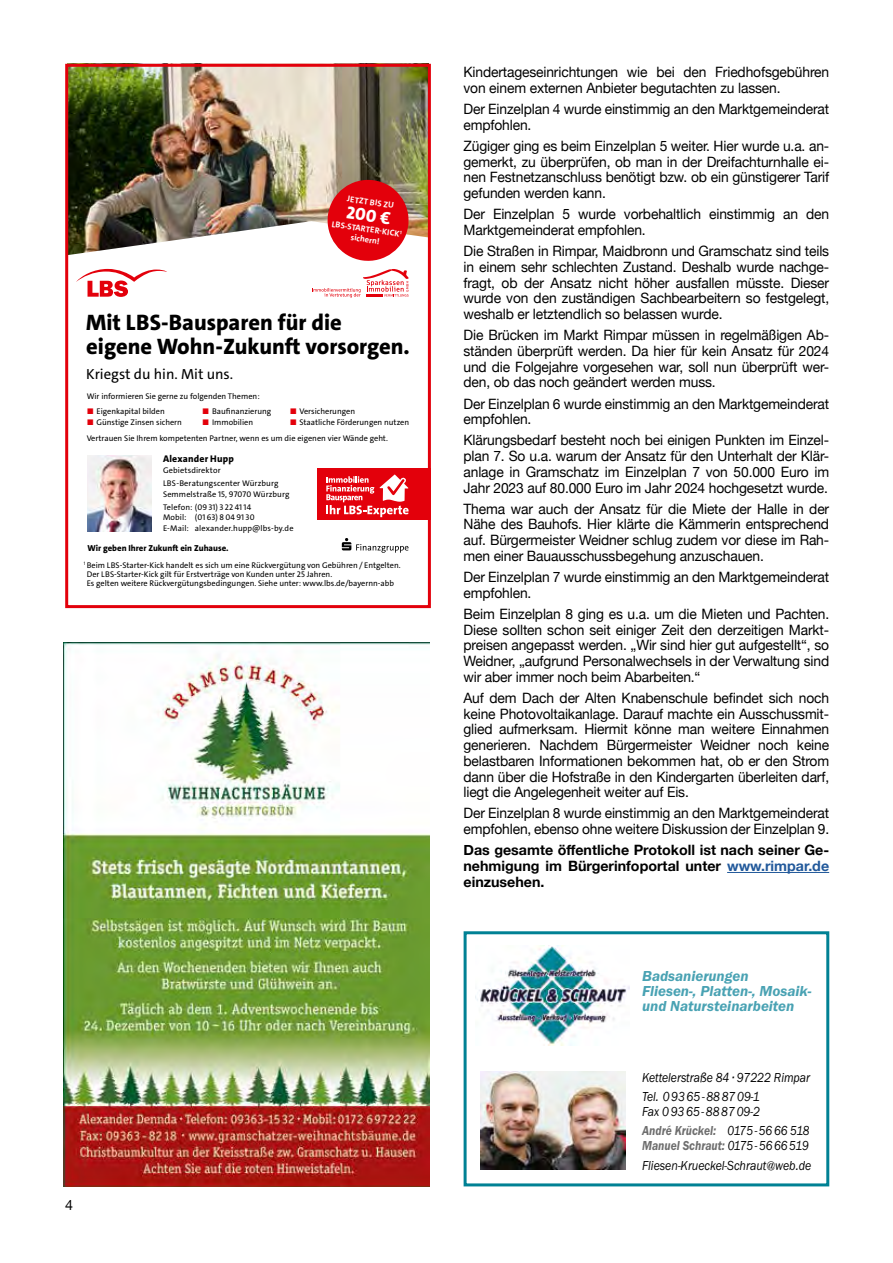
<style>
.page{position:relative;width:893px;height:1263px;background:#fff}
.page>*{position:absolute;margin:0;border:0;box-sizing:border-box;transform-origin:0 0}
.t1{font:800 22.5px/23.1px "The Sans";color:#000}
.t2{font:800 17.55px "The Sans";color:#fff}
.t3{font:italic 600 15px/15px "Franklin Gothic EF";color:#49a2b3}
.t4{font:14.7px "The Sans";color:#000}
.t5{font:14.25px/15.8px "Helvetica Neue";letter-spacing:-.01em;color:#000;text-align:justify}
.t6{font:700 14.25px/15.8px "Helvetica Neue";color:#000;text-align:justify}
.t7{font:italic 13.5px/19.2px "Franklin Gothic EF";color:#000;scale:.87 1}
.t8{font:italic 13.5px/19.2px "Franklin Gothic EF";color:#000;scale:.85 1}
.t9{font:800 9.75px "The Sans";letter-spacing:.02em;color:#000}
.t10{font:800 8.7px "The Sans";color:#000}
.t11{font:700 8.4px/10.4px "The Sans";color:#fff;text-align:center}
.t12{font:8.25px/10.5px "The Sans";color:#000}
.s1{font-weight:700;color:#e3000b}
.s2{color:#22599b}
.s3{font-weight:600;color:#6e6e6e}
</style>
<div class="page">
<hr style="left:727px;top:872px;width:102px;height:1px;background:#22599b">
<img style="left:64px;top:642px;width:365px;height:544px">
<div style="left:464px;top:931px;width:365px;height:255px;border:3px solid #008194"></div>
<img style="left:475px;top:945px;width:154px;height:101px">
<img style="left:481px;top:1071px;width:144px;height:98px">
<img style="left:69px;top:68px;width:358px;height:109px">
<img style="left:88px;top:456px;width:63px;height:75px">
<div style="left:317px;top:467px;width:114px;height:52px;background:#e3000b"></div>
<svg style="left:326px;top:475px;width:83px;height:42px"></svg>
<img style="left:69px;top:177px;width:358px;height:121px">
<svg style="left:342px;top:538px;width:66px;height:15px"></svg>
<div style="left:65px;top:64px;width:366px;height:544px;border:3px solid #e3000b"></div>
<p class="t11" style="left:348px;top:194px;width:49px;rotate:8deg">JETZT BIS ZU</p>
<p class="t2" style="left:348px;top:201px;width:46px;rotate:8deg">200 €</p>
<p class="t11" style="left:333px;top:219px;width:72px;rotate:8deg">LBS-STARTER-KICK<sup>1 </sup>sichern!</p>
<h1 class="t1" style="left:86px;top:311px;width:325px">Mit LBS-Bausparen für die eigene Wohn-Zukunft vorsorgen.</h1>
<p class="t4" style="left:86px;top:365px;width:148px">Kriegst du hin. Mit uns.</p>
<p class="t12" style="left:87px;top:391px;width:175px">Wir informieren Sie gerne zu folgenden Themen:</p>
<p class="t12" style="left:87px;top:433px;width:303px">Vertrauen Sie Ihrem kompetenten Partner, wenn es um die eigenen vier Wände geht.</p>
<p class="t12" style="left:87px;top:406px;width:97px"><span class="s1">◼</span> Eigenkapital bilden<br><span class="s1">◼</span> Günstige Zinsen sichern</p>
<p class="t12" style="left:202px;top:406px;width:71px"><span class="s1">◼</span> Baufinanzierung <span class="s1">◼</span> Immobilien</p>
<p class="t12" style="left:290px;top:406px;width:121px"><span class="s1">◼</span> Versicherungen<br><span class="s1">◼</span> Staatliche Förderungen nutzen</p>
<p class="t9" style="left:163px;top:453px;width:72px">Alexander Hupp</p>
<p class="t12" style="left:163px;top:464px;width:117px;line-height:12.9px">Gebietsdirektor<br>LBS-Beratungscenter Würzburg</p>
<p class="t12" style="left:163px;top:488px;width:128px;line-height:12.9px">Semmelstraße 15, 97070 Würzburg<br>Telefon: (09 31) 3 22 41 14</p>
<p class="t12" style="left:163px;top:512px;width:132px">Mobil: (01 63) 8 04 91 30<br>E-Mail: alexander.hupp@lbs-by.de</p>
<p class="t10" style="left:88px;top:542px;width:143px">Wir geben Ihrer Zukunft ein Zuhause.</p>
<p class="t12" style="left:87px;top:560px;width:315px;line-height:9px;text-indent:-3px"><sup>1</sup> Beim LBS-Starter-Kick handelt es sich um eine Rück vergütung von Gebühren / Entgelten.<br>Der LBS-Starter-Kick gilt für Erstverträge von Kunden unter 25 Jahren.<br>Es gelten weitere Rückvergütungsbedingungen. Siehe unter: www.lbs.de/bayernn-abb</p>
<p class="t5" style="left:65px;top:1197px;width:9px">4</p>
<p class="t5" style="left:463px;top:65px;width:367px">Kindertageseinrichtungen wie bei den Friedhofsgebühren von einem externen Anbieter begutachten zu lassen.</p>
<p class="t5" style="left:463px;top:102px;width:367px">Der Einzelplan 4 wurde einstimmig an den Marktgemeinderat empfohlen.</p>
<p class="t5" style="left:463px;top:139px;width:367px">Zügiger ging es beim Einzelplan 5 weiter. Hier wurde u.a. an&shy;gemerkt, zu überprüfen, ob man in der Dreifachturnhalle ei&shy;nen Festnetzanschluss benötigt bzw. ob ein günstigerer Tarif gefunden werden kann.</p>
<p class="t5" style="left:463px;top:207px;width:367px">Der Einzelplan 5 wurde vorbehaltlich einstimmig an den<br>Marktgemeinderat empfohlen.</p>
<p class="t5" style="left:463px;top:244px;width:367px">Die Straßen in Rimpar, Maidbronn und Gramschatz sind teils in einem sehr schlechten Zustand. Deshalb wurde nachge&shy;fragt, ob der Ansatz nicht höher ausfallen müsste. Dieser wurde von den zuständigen Sachbearbeitern so festgelegt, weshalb er letztendlich so belassen wurde.</p>
<p class="t5" style="left:463px;top:328px;width:367px">Die Brücken im Markt Rimpar müssen in regelmäßigen Ab&shy;ständen überprüft werden. Da hier für kein Ansatz für 2024 und die Folgejahre vorgesehen war, soll nun überprüft wer&shy;den, ob das noch geändert werden muss.</p>
<p class="t5" style="left:463px;top:396px;width:367px">Der Einzelplan 6 wurde einstimmig an den Marktgemeinderat empfohlen.</p>
<p class="t5" style="left:463px;top:433px;width:367px">Klärungsbedarf besteht noch bei einigen Punkten im Einzel&shy;plan 7. So u.a. warum der Ansatz für den Unterhalt der Klär&shy;anlage in Gramschatz im Einzelplan 7 von 50.000 Euro im Jahr 2023 auf 80.000 Euro im Jahr 2024 hochgesetzt wurde.</p>
<p class="t5" style="left:463px;top:501px;width:367px">Thema war auch der Ansatz für die Miete der Halle in der Nähe des Bauhofs. Hier klärte die Kämmerin entsprechend auf. Bürgermeister Weidner schlug zudem vor diese im Rah&shy;men einer Bauausschussbegehung anzuschauen.</p>
<p class="t5" style="left:463px;top:570px;width:367px">Der Einzelplan 7 wurde einstimmig an den Marktgemeinderat empfohlen.</p>
<p class="t5" style="left:463px;top:607px;width:367px">Beim Einzelplan 8 ging es u.a. um die Mieten und Pachten.<br>Diese sollten schon seit einiger Zeit den derzeitigen Markt&shy;preisen angepasst werden. „Wir sind hier gut aufgestellt“, so Weidner, „aufgrund Personalwechsels in der Verwaltung sind wir aber immer noch beim Abarbeiten.“</p>
<p class="t5" style="left:463px;top:691px;width:367px">Auf dem Dach der Alten Knabenschule befindet sich noch keine Photovoltaikanlage. Darauf machte ein Ausschussmit&shy;glied aufmerksam. Hiermit könne man weitere Einnahmen generieren. Nachdem Bürgermeister Weidner noch keine belastbaren Informationen bekommen hat, ob er den Strom dann über die Hofstraße in den Kindergarten überleiten darf, liegt die Angelegenheit weiter auf Eis.</p>
<p class="t5" style="left:463px;top:806px;width:367px">Der Einzelplan 8 wurde einstimmig an den Marktgemeinderat empfohlen, ebenso ohne weitere Diskussion der Einzelplan 9.</p>
<p class="t6" style="left:463px;top:843px;width:367px">Das gesamte öffentliche Protokoll ist nach seiner Ge&shy;nehmigung im Bürgerinfoportal unter <span class="s2">www.rimpar.de </span>einzusehen.</p>
<p class="t3" style="left:642px;top:969px;width:171px">Badsanierungen<br>Fliesen-, Platten-, Mosaik&shy;und Natursteinarbeiten</p>
<p class="t7" style="left:642px;top:1068px;width:194px">Kettelerstraße 84 · 97222 Rimpar<br>Tel. 0 93 65 - 88 87 09-1</p>
<p class="t7" style="left:642px;top:1102px;width:194px">Fax 0 93 65 - 88 87 09-2<br><span class="s3">André Krückel:</span> 0175 - 56 66 518</p>
<p class="t8" style="left:642px;top:1136px;width:200px"><span class="s3">Manuel Schraut:</span> 0175 - 56 66 519<br>Fliesen-Krueckel-Schraut@web.de</p>
</div>
